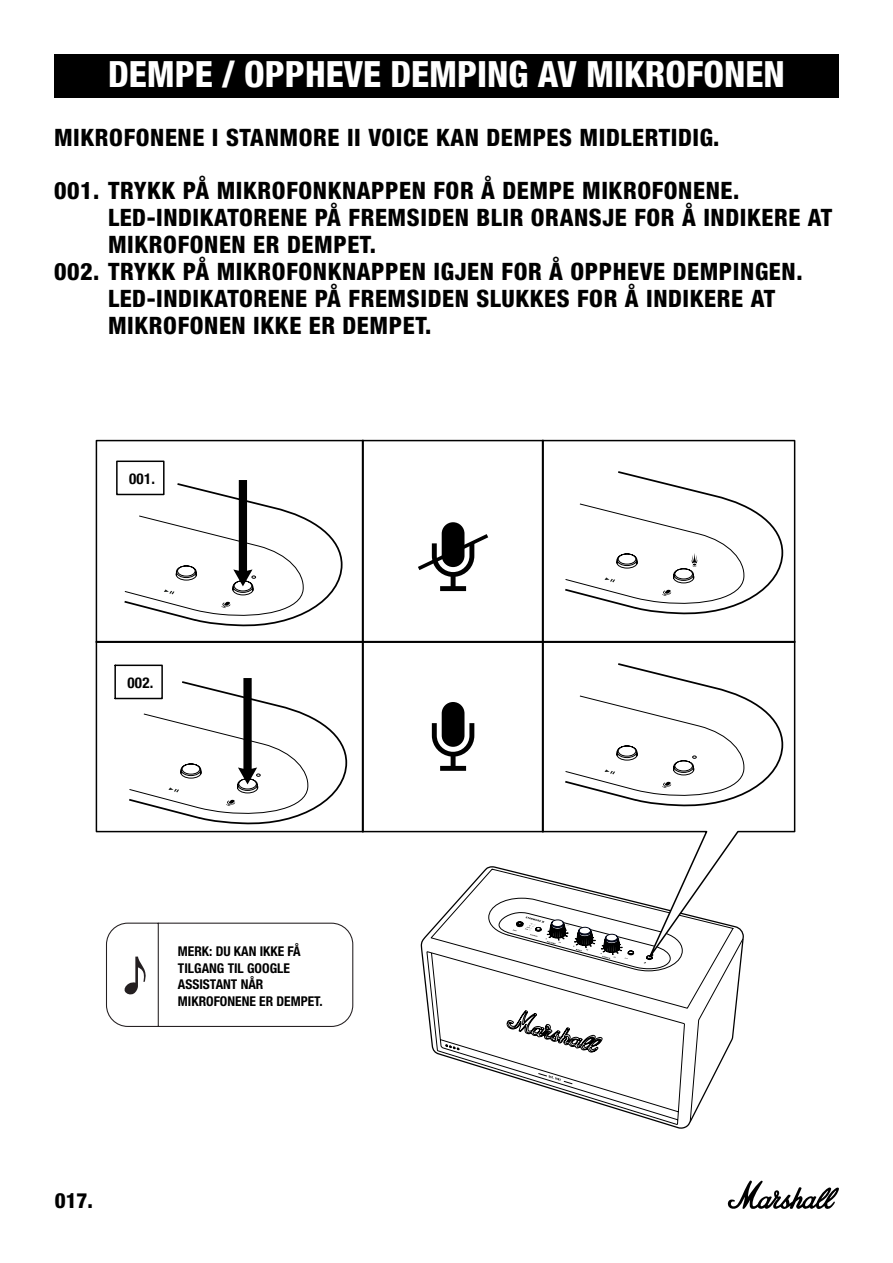
<style>
.page{position:relative;width:893px;height:1263px;background:#fff}
.page>*{position:absolute;margin:0;border:0;box-sizing:border-box;transform-origin:0 0}
.t1{font:800 condensed 36px "Helvetica Neue LT Com";color:#fff}
.t2{font:800 condensed 24px "Helvetica Neue LT Std";letter-spacing:.025em;color:#000}
.t3{font:800 condensed 21px "Helvetica Neue LT Std";color:#000}
.t4{font:700 condensed 15px "Helvetica Neue";letter-spacing:.02em;color:#000}
.t5{font:700 condensed 13.5px/16.5px "Helvetica Neue LT Std";color:#000}
</style>
<div class="page">
<svg style="left:727px;top:1180px;width:112px;height:29px"></svg>
<div style="left:54px;top:54px;width:785px;height:44px;background:#000"></div>
<svg style="left:426px;top:971px;width:315px;height:158px"></svg>
<svg style="left:538px;top:1073px;width:35px;height:12px"></svg>
<svg style="left:430px;top:971px;width:304px;height:81px"></svg>
<svg style="left:95px;top:439px;width:701px;height:532px"></svg>
<hr style="left:362px;top:441px;width:2px;height:390px;background:#000">
<svg style="left:122px;top:480px;width:221px;height:150px"></svg>
<div style="left:442px;top:522px;width:22px;height:45px;background:#000;border-radius:11px"></div>
<div style="left:442px;top:702px;width:22px;height:45px;background:#000;border-radius:11px"></div>
<svg style="left:432px;top:723px;width:42px;height:48px"></svg>
<svg style="left:414px;top:531px;width:78px;height:60px"></svg>
<hr style="left:542px;top:441px;width:2px;height:390px;background:#000">
<svg style="left:563px;top:470px;width:221px;height:148px"></svg>
<div style="left:116px;top:460px;width:49px;height:35px;border:2px solid #000"></div>
<hr style="left:96px;top:641px;width:699px;height:2px;background:#000">
<svg style="left:114px;top:664px;width:234px;height:164px"></svg>
<svg style="left:563px;top:662px;width:221px;height:148px"></svg>
<svg style="left:105px;top:922px;width:249px;height:105px"></svg>
<h1 class="t1" style="left:108px;top:52px;width:678px">DEMPE / OPPHEVE DEMPING AV MIKROFONEN</h1>
<p class="t2" style="left:54px;top:122px;width:667px">MIKROFONENE I STANMORE II VOICE KAN DEMPES MIDLERTIDIG.</p>
<p class="t2" style="left:54px;top:176px;width:687px">001. TRYKK PÅ MIKROFONKNAPPEN FOR Å DEMPE MIKROFONENE.</p>
<p class="t2" style="left:108px;top:203px;width:726px">LED-INDIKATORENE PÅ FREMSIDEN BLIR ORANSJE FOR Å INDIKERE AT</p>
<p class="t2" style="left:108px;top:230px;width:270px">MIKROFONEN ER DEMPET.</p>
<p class="t2" style="left:54px;top:257px;width:750px">002. TRYKK PÅ MIKROFONKNAPPEN IGJEN FOR Å OPPHEVE DEMPINGEN.</p>
<p class="t2" style="left:108px;top:284px;width:669px">LED-INDIKATORENE PÅ FREMSIDEN SLUKKES FOR Å INDIKERE AT</p>
<p class="t2" style="left:108px;top:311px;width:325px">MIKROFONEN IKKE ER DEMPET.</p>
<p class="t4" style="left:129px;top:466px;width:27px">001.</p>
<p class="t4" style="left:128px;top:670px;width:27px">002.</p>
<p class="t3" style="left:55px;top:1187px;width:40px">017.</p>
<p class="t5" style="left:178px;top:943px;width:146px">MERK: DU KAN IKKE FÅ<br>TILGANG TIL GOOGLE<br>ASSISTANT NÅR<br>MIKROFONENE ER DEMPET.</p>
</div>
